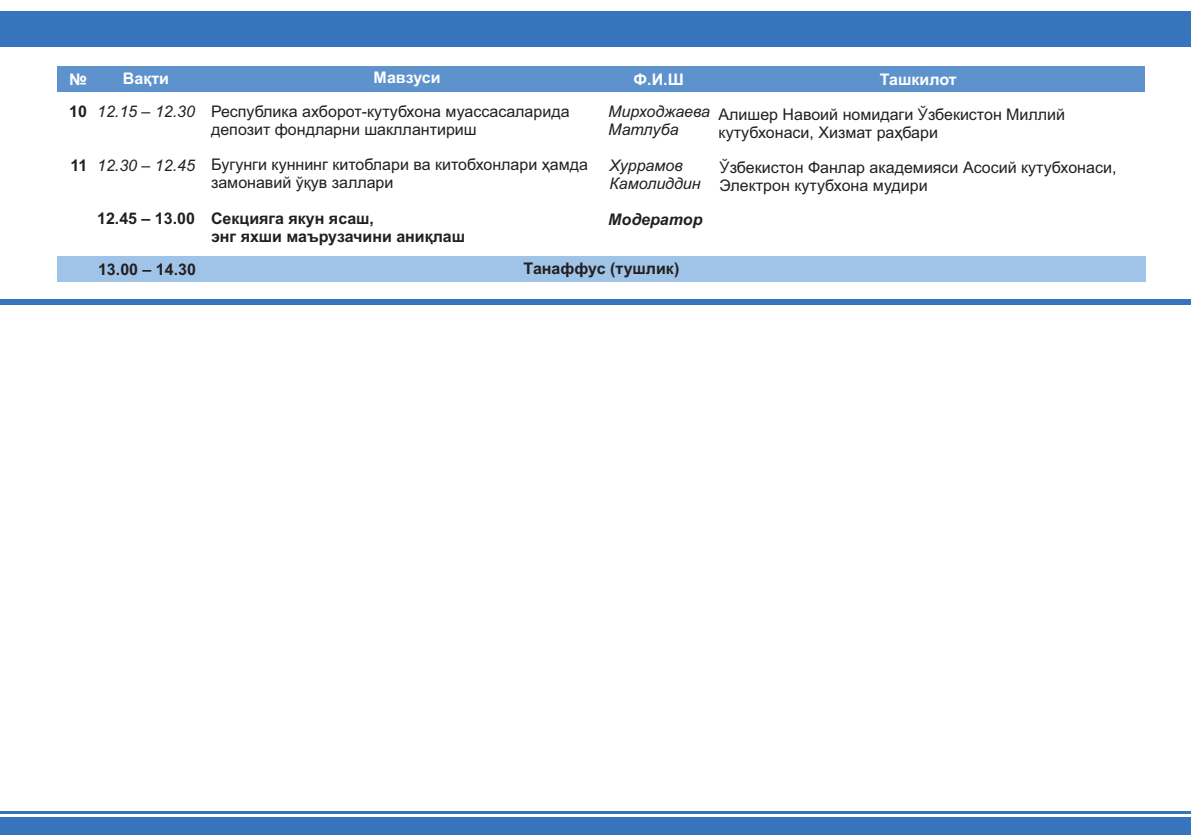
<style>
.page{position:relative;width:1191px;height:840px;background:#fff}
.page>*{position:absolute;margin:0;border:0;box-sizing:border-box;transform-origin:0 0}
.t1{font:16px/17.8px "Arial";color:#231f20}
.t2{font:700 16px/17.8px "Arial";color:#231f20}
.t3{font:italic 16px/17.8px "Arial";color:#231f20}
.t4{font:700 16px "Arial";color:#fff}
.t5{font:italic 700 16px "Arial";color:#231f20}
.s1{font-weight:700;font-style:normal}
</style>
<div class="page">
<div style="left:0;top:11px;width:1191px;height:29px;background:#3674bb"></div>
<hr style="left:0;top:41px;width:1191px;height:3px;background:#3674bb">
<hr style="left:0;top:299px;width:1191px;height:2px;background:#3674bb">
<hr style="left:0;top:45px;width:1191px;height:2px;background:#3674bb">
<hr style="left:0;top:302px;width:1191px;height:2px;background:#3674bb">
<div style="left:0;top:816px;width:1191px;height:17px;background:#3674bb"></div>
<hr style="left:0;top:811px;width:1191px;height:2px;background:#3674bb">
<div style="left:57px;top:66px;width:1088px;height:26px;background:#5e92cc"></div>
<div style="left:57px;top:256px;width:1088px;height:26px;background:#a0c4e8"></div>
<p class="t4" style="left:69px;top:73px;width:19px">№</p>
<p class="t4" style="left:123px;top:72px;width:48px">Вақти</p>
<p class="t4" style="left:373px;top:71px;width:69px">Мавзуси</p>
<p class="t4" style="left:633px;top:73px;width:52px">Ф.И.Ш</p>
<p class="t4" style="left:880px;top:73px;width:78px">Ташкилот</p>
<p class="t1" style="left:211px;top:103px;width:360px">Республика ахборот-кутубхона муассасаларида депозит фондларни шакллантириш</p>
<p class="t1" style="left:211px;top:157px;width:378px">Бугунги куннинг китоблари ва китобхонлари ҳамда замонавий ўқув заллари</p>
<p class="t2" style="left:211px;top:211px;width:256px">Секцияга якун ясаш,<br>энг яхши маърузачини аниқлаш</p>
<p class="t1" style="left:718px;top:107px;width:348px">Алишер Навоий номидаги Ўзбекистон Миллий кутубхонаси, Хизмат раҳбари</p>
<p class="t3" style="left:97px;top:104px;width:99px">12.15 – 12.30</p>
<p class="t2" style="left:69px;top:104px;width:19px">10</p>
<p class="t3" style="left:608px;top:104px;width:103px">Мирходжаева<br>Матлуба</p>
<p class="t3" style="left:609px;top:157px;width:93px">Хуррамов<br>Камолиддин</p>
<p class="t1" style="left:719px;top:160px;width:398px">Ўзбекистон Фанлар академияси Асосий кутубхонаси,<br>Электрон кутубхона мудири</p>
<p class="t3" style="left:70px;top:157px;width:126px"><span class="s1">11</span> 12.30 – 12.45</p>
<p class="t2" style="left:97px;top:211px;width:99px">12.45 – 13.00</p>
<p class="t5" style="left:608px;top:213px;width:96px">Модератор</p>
<p class="t2" style="left:98px;top:262px;width:99px">13.00 – 14.30</p>
<p class="t2" style="left:523px;top:260px;width:157px">Танаффус (тушлик)</p>
</div>
